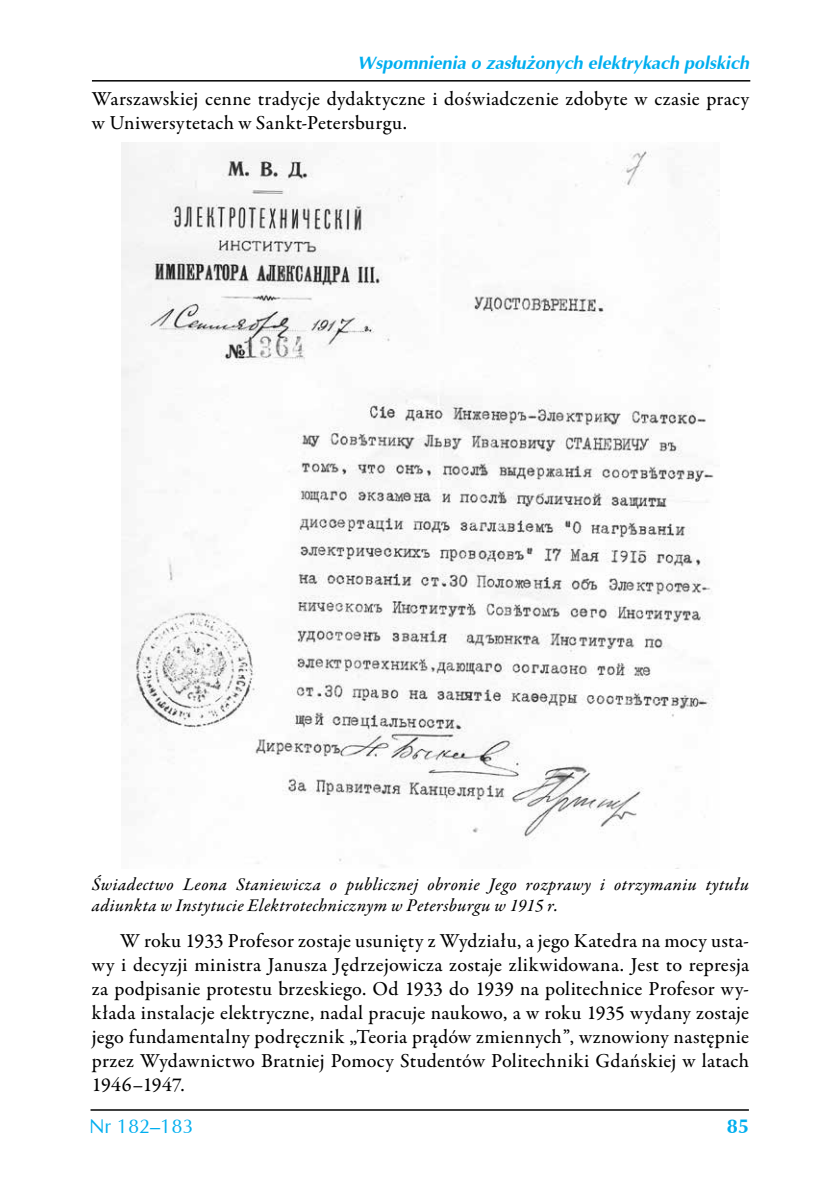
<style>
.page{position:relative;width:840px;height:1191px;background:#fff}
.page>*{position:absolute;margin:0;border:0;box-sizing:border-box;transform-origin:0 0}
.t1{font:500 20px/24px "Garamond Premr Pro";letter-spacing:.015em;color:#000}
.t2{font:20px "Ottawa";color:#00aeef}
.t3{font:700 20px "Ottawa";color:#00aeef}
.t4{font:18px/21.6px "Garamond Premr Pro Med It";letter-spacing:.025em;color:#000}
.t5{font:italic 700 18px "Ottawa";color:#00aeef}
</style>
<div class="page">
<hr style="left:92px;top:80px;width:657px;height:2px;background:#000">
<hr style="left:90px;top:1109px;width:658px;height:1px;background:#000">
<img style="left:121px;top:142px;width:598px;height:725px">
<p class="t5" style="left:357px;top:51px;width:393px">Wspomnienia o zasłużonych elektrykach polskich</p>
<p class="t1" style="left:92px;top:87px;width:658px">Warszawskiej cenne tradycje dydaktyczne i doświadczenie zdobyte w czasie pracy w Uniwersytetach w Sankt-Petersburgu.</p>
<p class="t4" style="left:92px;top:874px;width:658px">Świadectwo Leona Staniewicza o publicznej obronie Jego rozprawy i otrzymaniu tytułu adiunkta w Instytucie Elektrotechnicznym w Petersburgu w 1915 r.</p>
<p class="t1" style="left:92px;top:929px;width:658px;text-align:justify;text-indent:28px">W roku 1933 Profesor zostaje usunięty z Wydziału, a jego Katedra na mocy usta&shy;wy i decyzji ministra Janusza Jędrzejowicza zostaje zlikwidowana. Jest to represja za podpisanie protestu brzeskiego. Od 1933 do 1939 na politechnice Profesor wy&shy;kłada instalacje elektryczne, nadal pracuje naukowo, a w roku 1935 wydany zostaje jego fundamentalny podręcznik „Teoria prądów zmiennych”, wznowiony następnie przez Wydawnictwo Bratniej Pomocy Studentów Politechniki Gdańskiej w latach 1946–1947.</p>
<p class="t2" style="left:89px;top:1114px;width:106px">Nr 182–183</p>
<p class="t3" style="left:726px;top:1114px;width:24px">85</p>
</div>
